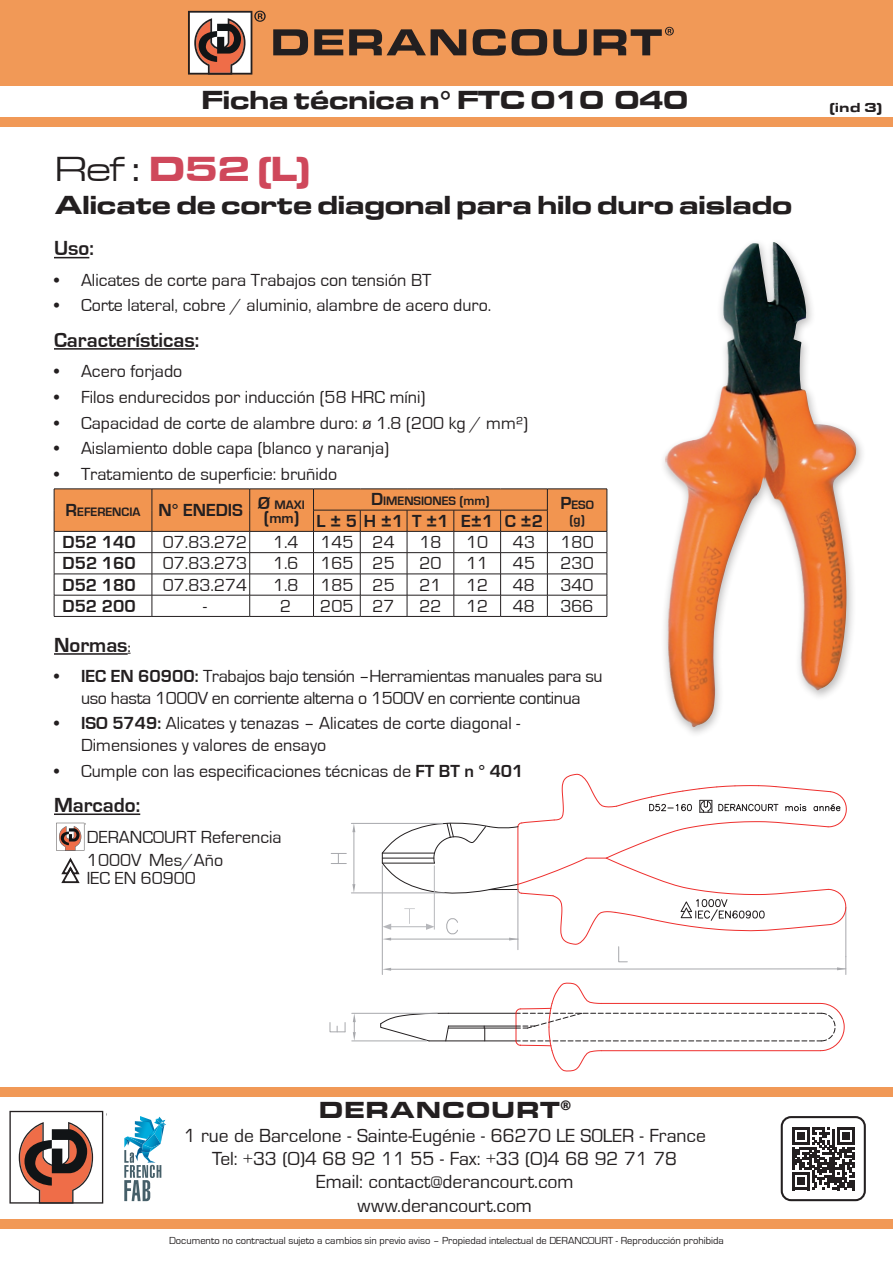
<style>
.page{position:relative;width:893px;height:1263px;background:#fff}
.page>*{position:absolute;margin:0;border:0;box-sizing:border-box;transform-origin:0 0}
.t1{font:900 36px "Eurostile Extended";color:#cf485b}
.t2{font:900 27px "Eurostile Extended";letter-spacing:-.05em;color:#231f20}
.t3{font:900 24px "Eurostile Extended";color:#231f20}
.t4{font:700 21px "Eurostile";color:#231f20}
.t5{font:19.5px/23.4px "Eurostile Roman DTC";color:#231f20;text-align:center}
.t6{font:18px/21.6px "Eurostile";color:#231f20}
.t7{font:18px/21.6px "Eurostile";letter-spacing:-.02em;color:#231f20;text-align:center}
.t8{font:700 18px "Eurostile";color:#231f20}
.t9{font:700 18px "Eurostile";color:#231f20}
.t10{font:900 13.5px "Eurostile Extended";color:#231f20}
.t11{font:700 13.5px "Eurostile";color:#231f20}
.t12{font:700 12.6px "Eurostile";color:#231f20}
.t13{font:10.5px "Eurostile";color:#231f20}
.s1{font-weight:400;color:#231f20}
.s2{font-size:18px}
.s3{font-size:13.5px}
.s4{font-style:inherit}
.s5{font-size:15px}
.s6{font-weight:700}
</style>
<div class="page">
<svg style="left:9px;top:1111px;width:94px;height:92px"></svg>
<svg style="left:124px;top:1116px;width:42px;height:85px"></svg>
<svg style="left:792px;top:1127px;width:63px;height:63px"></svg>
<div style="left:781px;top:1116px;width:85px;height:85px;border:2px solid #231f20;border-radius:9px"></div>
<div style="left:0;top:1087px;width:893px;height:9px;background:#f19957"></div>
<div style="left:0;top:1220px;width:893px;height:9px;background:#f19957"></div>
<div style="left:0;top:0;width:893px;height:85px;background:#f19957"></div>
<svg style="left:273px;top:29px;width:35px;height:26px"></svg>
<svg style="left:314px;top:29px;width:29px;height:26px"></svg>
<svg style="left:349px;top:29px;width:117px;height:26px"></svg>
<svg style="left:473px;top:29px;width:33px;height:27px"></svg>
<svg style="left:512px;top:29px;width:35px;height:27px"></svg>
<svg style="left:553px;top:29px;width:34px;height:27px"></svg>
<svg style="left:594px;top:27px;width:80px;height:28px"></svg>
<svg style="left:188px;top:11px;width:78px;height:64px;background:#b28c7b"></svg>
<div style="left:0;top:117px;width:893px;height:9px;background:#f19957"></div>
<hr style="left:54px;top:257px;width:35px;height:1px;background:#231f20">
<hr style="left:54px;top:653px;width:74px;height:2px;background:#231f20">
<hr style="left:54px;top:813px;width:86px;height:2px;background:#231f20">
<svg style="left:56px;top:823px;width:28px;height:61px"></svg>
<img style="left:665px;top:242px;width:188px;height:486px">
<hr style="left:54px;top:348px;width:141px;height:2px;background:#231f20">
<svg style="left:54px;top:489px;width:554px;height:127px"></svg>
<hr style="left:54px;top:616px;width:98px;height:1px;background:#231f20">
<hr style="left:152px;top:616px;width:98px;height:1px;background:#231f20">
<hr style="left:250px;top:616px;width:63px;height:1px;background:#231f20">
<hr style="left:313px;top:616px;width:47px;height:1px;background:#231f20">
<hr style="left:360px;top:616px;width:47px;height:1px;background:#231f20">
<hr style="left:407px;top:616px;width:47px;height:1px;background:#231f20">
<hr style="left:454px;top:616px;width:47px;height:1px;background:#231f20">
<hr style="left:501px;top:616px;width:46px;height:1px;background:#231f20">
<hr style="left:547px;top:616px;width:60px;height:1px;background:#231f20">
<hr style="left:382px;top:866px;width:1px;height:108px;background:#a7a8ac">
<hr style="left:845px;top:907px;width:1px;height:67px;background:#a7a8ac">
<hr style="left:351px;top:823px;width:92px;height:1px;background:#a7a8ac">
<hr style="left:351px;top:893px;width:93px;height:1px;background:#a7a8ac">
<hr style="left:354px;top:832px;width:1px;height:52px;background:#a7a8ac">
<svg style="left:331px;top:853px;width:15px;height:11px"></svg>
<svg style="left:352px;top:824px;width:3px;height:8px"></svg>
<svg style="left:352px;top:884px;width:3px;height:9px"></svg>
<svg style="left:382px;top:773px;width:465px;height:198px"></svg>
<hr style="left:448px;top:1028px;width:68px;height:1px;background:#231f20">
<hr style="left:449px;top:1026px;width:67px;height:1px;background:#231f20">
<hr style="left:429px;top:1041px;width:87px;height:1px;background:#231f20">
<hr style="left:448px;top:1013px;width:68px;height:1px;background:#231f20">
<svg style="left:380px;top:1013px;width:69px;height:28px"></svg>
<svg style="left:484px;top:1026px;width:1px;height:15px"></svg>
<svg style="left:515px;top:983px;width:330px;height:89px"></svg>
<hr style="left:352px;top:1013px;width:85px;height:1px;background:#a7a8ac">
<hr style="left:352px;top:1041px;width:75px;height:1px;background:#a7a8ac">
<svg style="left:329px;top:1022px;width:17px;height:10px"></svg>
<svg style="left:353px;top:1013px;width:3px;height:28px"></svg>
<h2 class="t2" style="left:201px;top:84px;width:489px">Ficha técnica n° FTC 010 040</h2>
<h1 class="t1" style="left:54px;top:149px;width:259px"><span class="s1">Ref :</span> D52 (L)</h1>
<h2 class="t2" style="left:54px;top:189px;width:740px">Alicate de corte diagonal para hilo duro aislado</h2>
<p class="t4" style="left:54px;top:237px;width:41px">Uso:</p>
<p class="t6" style="left:54px;top:269px;width:379px">• Alicates de corte para Trabajos con tensión BT</p>
<p class="t6" style="left:54px;top:295px;width:439px">• Corte lateral, cobre / aluminio, alambre de acero duro.</p>
<p class="t4" style="left:54px;top:328px;width:147px">Características:</p>
<p class="t6" style="left:54px;top:360px;width:130px">• Acero forjado</p>
<p class="t6" style="left:54px;top:386px;width:373px">• Filos endurecidos por inducción (58 HRC míni)</p>
<p class="t6" style="left:54px;top:412px;width:476px">• Capacidad de corte de alambre duro: ø 1.8 (200 kg / mm²)</p>
<p class="t6" style="left:54px;top:438px;width:337px">• Aislamiento doble capa (blanco y naranja)</p>
<p class="t6" style="left:54px;top:464px;width:285px">• Tratamiento de superficie: bruñido</p>
<p class="t12" style="left:66px;top:505px;width:241px"><span class="s2">R</span>EFERENCIA <span class="s2">N° ENEDIS </span><sup>Ø</sup> MAXI</p>
<p class="t12" style="left:371px;top:494px;width:120px"><span class="s2">D</span>IMENSIONES <span class="s3">(</span><span class="s3">mm</span><span class="s3">)</span></p>
<p class="t12" style="left:560px;top:498px;width:35px"><span class="s2">P</span>ESO</p>
<p class="t9" style="left:317px;top:511px;width:228px">L ± 5 H ±1 T ±1 E±1 C ±2</p>
<p class="t11" style="left:569px;top:512px;width:17px">(<span class="s4">g</span>)</p>
<p class="t9" style="left:264px;top:507px;width:37px">(<span class="s5">mm</span>)</p>
<p class="t8" style="left:63px;top:532px;width:75px">D52 140</p>
<p class="t6" style="left:163px;top:532px;width:86px">07.83.272</p>
<p class="t6" style="left:273px;top:532px;width:123px">1.4 145 24</p>
<p class="t6" style="left:419px;top:532px;width:24px">18</p>
<p class="t6" style="left:466px;top:532px;width:24px">10</p>
<p class="t6" style="left:513px;top:532px;width:24px">43</p>
<p class="t6" style="left:561px;top:532px;width:35px">180</p>
<p class="t8" style="left:63px;top:553px;width:75px">D52 160</p>
<p class="t6" style="left:163px;top:553px;width:86px">07.83.273</p>
<p class="t6" style="left:273px;top:553px;width:123px">1.6 165 25</p>
<p class="t6" style="left:419px;top:553px;width:24px">20</p>
<p class="t6" style="left:466px;top:553px;width:24px">11</p>
<p class="t6" style="left:513px;top:553px;width:24px">45</p>
<p class="t6" style="left:561px;top:553px;width:35px">230</p>
<p class="t8" style="left:63px;top:575px;width:75px">D52 180</p>
<p class="t6" style="left:163px;top:574px;width:86px">07.83.274</p>
<p class="t6" style="left:273px;top:574px;width:123px">1.8 185 25</p>
<p class="t6" style="left:419px;top:574px;width:24px">21</p>
<p class="t6" style="left:466px;top:574px;width:24px">12</p>
<p class="t6" style="left:513px;top:574px;width:24px">48</p>
<p class="t6" style="left:561px;top:574px;width:35px">340</p>
<p class="t8" style="left:63px;top:596px;width:75px">D52 200</p>
<p class="t6" style="left:203px;top:595px;width:5px">-</p>
<p class="t6" style="left:280px;top:595px;width:13px">2</p>
<p class="t6" style="left:320px;top:595px;width:76px">205 27</p>
<p class="t6" style="left:419px;top:595px;width:24px">22</p>
<p class="t6" style="left:466px;top:595px;width:24px">12</p>
<p class="t6" style="left:513px;top:595px;width:24px">48</p>
<p class="t6" style="left:561px;top:595px;width:35px">366</p>
<p class="t4" style="left:54px;top:633px;width:78px">Normas<span class="s3">:</span></p>
<p class="t7" style="left:54px;top:665px;width:550px"><span class="s6">• IEC EN 60900:</span> Trabajos bajo tensión –Herramientas manuales para su uso hasta 1000V en corriente alterna o 1500V en corriente continua</p>
<p class="t6" style="left:81px;top:713px;width:441px;text-indent:-27px"><span class="s6">• ISO 5749:</span> Alicates y tenazas – Alicates de corte diagonal -<br>Dimensiones y valores de ensayo</p>
<p class="t6" style="left:54px;top:760px;width:471px">• Cumple con las especificaciones técnicas de <span class="s6">FT BT n ° 401</span></p>
<p class="t4" style="left:54px;top:794px;width:88px">Marcado:</p>
<p class="t6" style="left:87px;top:826px;width:196px;line-height:23px">DERANCOURT Referencia<br>1000V Mes/Año</p>
<p class="t6" style="left:87px;top:867px;width:111px">IEC EN 60900</p>
<p class="t10" style="left:829px;top:100px;width:55px">(ind 3)</p>
<h3 class="t3" style="left:319px;top:1096px;width:254px">DERANCOURT<sup>®</sup></h3>
<p class="t5" style="left:184px;top:1123px;width:524px">1 rue de Barcelone - Sainte-Eugénie - 66270 LE SOLER - France Tel: +33 (0)4 68 92 11 55 - Fax: +33 (0)4 68 92 71 78<br>Email: contact@derancourt.com<br>www.derancourt.com</p>
<p class="t13" style="left:169px;top:1235px;width:556px">Documento no contractual sujeto a cambios sin previo aviso – Propiedad intelectual de DERANCOURT - Reproducción prohibida</p>
</div>
